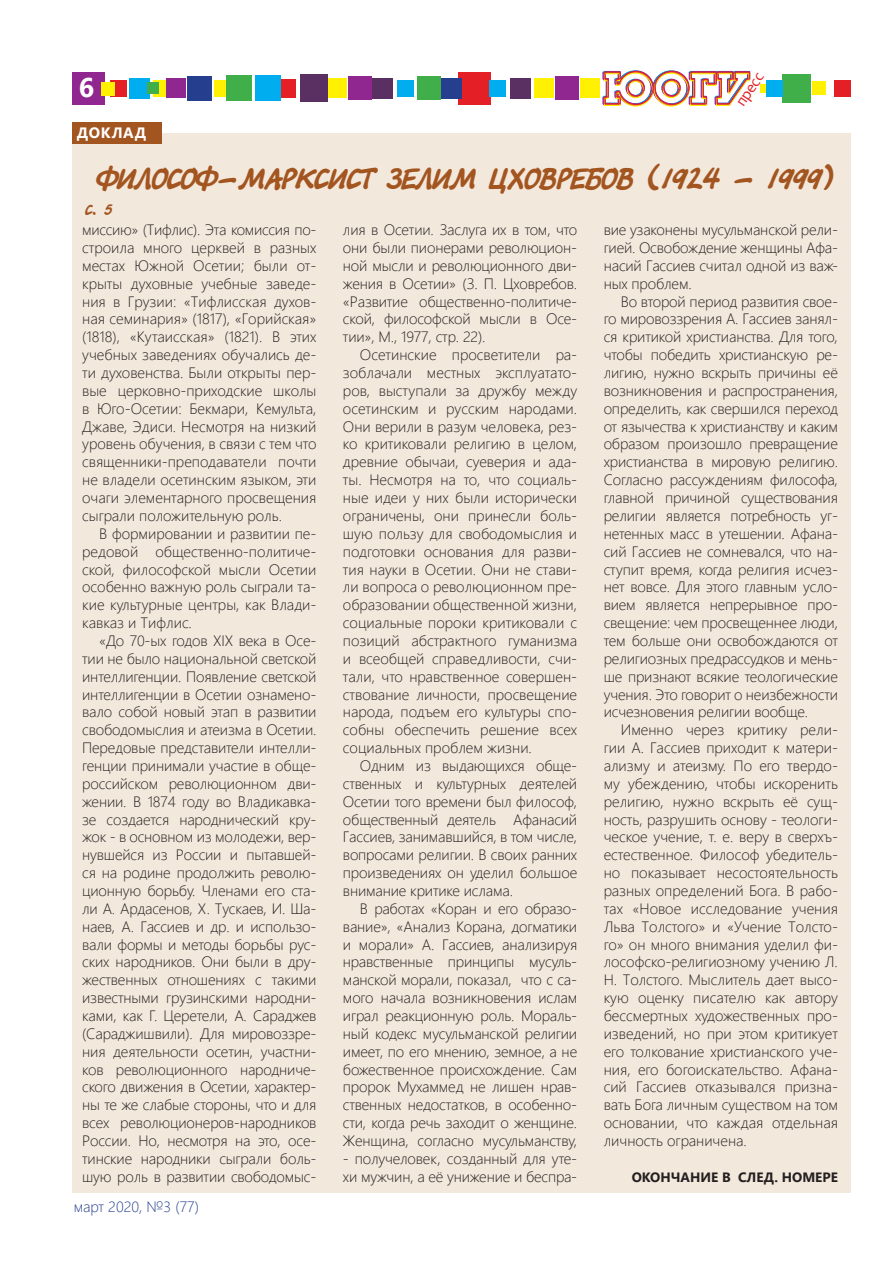
<style>
.page{position:relative;width:893px;height:1263px;background:#fff}
.page>*{position:absolute;margin:0;border:0;box-sizing:border-box;transform-origin:0 0}
.статьи{font:30px "Tagir CTT";color:#a35520}
.t1{font:700 27px "Segoe UI";color:#fff}
.t2{font:15.75px "Candara";color:#e41f25}
.статьи-2{font:300 15px/17.9px "Segoe UI";letter-spacing:-.01em;color:#231f20;text-align:justify}
.t3{font:300 15px "Segoe UI";color:#253f8e}
.статьи-3{font:700 15px "Segoe UI";letter-spacing:.035em;color:#fff}
.статьи-4{font:15px "Tagir CTT";color:#a35520}
.статьи-5{font:700 13.5px "Segoe UI";color:#231f20}
</style>
<div class="page">
<div style="left:72px;top:72px;width:32px;height:33px;background:#90268f"></div>
<div style="left:458px;top:72px;width:33px;height:33px;background:#e41f25"></div>
<div style="left:534px;top:79px;width:19px;height:19px;background:#fff101"></div>
<div style="left:760px;top:84px;width:9px;height:9px;background:#fff101"></div>
<div style="left:372px;top:78px;width:21px;height:21px;background:#5a2f61"></div>
<div style="left:510px;top:78px;width:21px;height:21px;background:#5a2f61"></div>
<div style="left:397px;top:80px;width:17px;height:17px;background:#00aeef"></div>
<div style="left:489px;top:80px;width:17px;height:17px;background:#00aeef"></div>
<div style="left:441px;top:78px;width:21px;height:21px;background:#253f8e"></div>
<div style="left:417px;top:76px;width:24px;height:24px;background:#40ae49"></div>
<div style="left:348px;top:77px;width:24px;height:23px;background:#90268f"></div>
<div style="left:555px;top:77px;width:23px;height:23px;background:#90268f"></div>
<div style="left:327px;top:79px;width:20px;height:19px;background:#fff101"></div>
<div style="left:580px;top:79px;width:19px;height:19px;background:#fff101"></div>
<div style="left:300px;top:74px;width:28px;height:28px;background:#5a2f61"></div>
<div style="left:277px;top:79px;width:19px;height:19px;background:#e41f25"></div>
<div style="left:255px;top:75px;width:26px;height:26px;background:#00aeef"></div>
<div style="left:129px;top:78px;width:21px;height:21px;background:#00aeef"></div>
<div style="left:214px;top:80px;width:16px;height:17px;background:#fff101"></div>
<div style="left:153px;top:80px;width:17px;height:17px;background:#fff101"></div>
<div style="left:187px;top:76px;width:25px;height:25px;background:#253f8e"></div>
<div style="left:226px;top:75px;width:26px;height:26px;background:#40ae49"></div>
<div style="left:782px;top:74px;width:29px;height:29px;background:#40ae49"></div>
<div style="left:147px;top:82px;width:12px;height:12px;background:#40ae49"></div>
<div style="left:110px;top:80px;width:16px;height:17px;background:#e41f25"></div>
<div style="left:834px;top:80px;width:16px;height:17px;background:#e41f25"></div>
<div style="left:167px;top:79px;width:19px;height:19px;background:#90268f"></div>
<div style="left:101px;top:82px;width:14px;height:14px;background:#fff101"></div>
<div style="left:812px;top:82px;width:14px;height:13px;background:#fff101"></div>
<img style="left:603px;top:70px;width:147px;height:36px">
<div style="left:766px;top:80px;width:17px;height:17px;background:#00aeef"></div>
<div style="left:72px;top:133px;width:778px;height:1060px;background:#f3e8dc"></div>
<div style="left:72px;top:122px;width:90px;height:22px;background:#a35520"></div>
<h2 class="t1" style="left:79px;top:62px;width:17px">6</h2>
<p class="статьи-3" style="left:77px;top:119px;width:71px">ДОКЛАД</p>
<p class="t2" style="left:731px;top:99px;width:39px;rotate:-56deg">пресс</p>
<p class="статьи" style="left:96px;top:160px;width:741px">ФИЛОСОФ-МАРКСИСТ ЗЕЛИМ ЦХОВРЕБОВ (1924 - 1999)</p>
<p class="статьи-2" style="left:82px;top:219px;width:236px">миссию» (Тифлис). Эта комиссия по&shy;строила много церквей в разных местах Южной Осетии; были от&shy;крыты духовные учебные заведе&shy;ния в Грузии: «Тифлисская духов&shy;ная семинария» (1817), «Горийская» (1818), «Кутаисская» (1821). В этих учебных заведениях обучались де&shy;ти духовенства. Были открыты пер&shy;вые церковно-приходские школы в Юго-Осетии: Бекмари, Кемульта, Джаве, Эдиси. Несмотря на низкий уровень обучения, в связи с тем что священники-преподаватели почти не владели осетинским языком, эти очаги элементарного просвещения сыграли положительную роль.</p>
<p class="статьи-2" style="left:82px;top:523px;width:236px;text-indent:17px">В формировании и развитии пе&shy;редовой общественно-политиче&shy;ской, философской мысли Осетии особенно важную роль сыграли та&shy;кие культурные центры, как Влади&shy;кавказ и Тифлис.</p>
<p class="статьи-2" style="left:82px;top:630px;width:236px;text-indent:17px">«До 70-ых годов XIX века в Осе&shy;тии не было национальной светской интеллигенции. Появление светской интеллигенции в Осетии ознамено&shy;вало собой новый этап в развитии свободомыслия и атеизма в Осетии.<br>Передовые представители интелли&shy;генции принимали участие в обще&shy;российском революционном дви&shy;жении. В 1874 году во Владикавка&shy;зе создается народнический кру&shy;жок - в основном из молодежи, вер&shy;нувшейся из России и пытавшей&shy;ся на родине продолжить револю&shy;ционную борьбу. Членами его ста&shy;ли А. Ардасенов, Х. Тускаев, И. Ша&shy;наев, А. Гассиев и др. и использо&shy;вали формы и методы борьбы рус&shy;ских народников. Они были в дру&shy;жественных отношениях с такими известными грузинскими народни&shy;ками, как Г. Церетели, А. Сараджев (Сараджишвили). Для мировоззре&shy;ния деятельности осетин, участни&shy;ков революционного народниче&shy;ского движения в Осетии, характер&shy;ны те же слабые стороны, что и для всех революционеров-народников России. Но, несмотря на это, осе&shy;тинские народники сыграли боль&shy;шую роль в развитии свободомыс-</p>
<p class="статьи-4" style="left:85px;top:201px;width:29px">С. 5</p>
<p class="статьи-2" style="left:604px;top:219px;width:236px">вие узаконены мусульманской рели&shy;гией. Освобождение женщины Афа&shy;насий Гассиев считал одной из важ&shy;ных проблем.</p>
<p class="статьи-2" style="left:604px;top:291px;width:236px;text-indent:17px">Во второй период развития свое&shy;го мировоззрения А. Гассиев занял&shy;ся критикой христианства. Для того, чтобы победить христианскую ре&shy;лигию, нужно вскрыть причины её возникновения и распространения, определить, как свершился переход от язычества к христианству и каким образом произошло превращение христианства в мировую религию.<br>Согласно рассуждениям философа, главной причиной существования религии является потребность уг&shy;нетенных масс в утешении. Афана&shy;сий Гассиев не сомневался, что на&shy;ступит время, когда религия исчез&shy;нет вовсе. Для этого главным усло&shy;вием является непрерывное про&shy;свещение: чем просвещеннее люди, тем больше они освобождаются от религиозных предрассудков и мень&shy;ше признают всякие теологические учения. Это говорит о неизбежности исчезновения религии вообще.</p>
<p class="статьи-2" style="left:604px;top:719px;width:236px;text-indent:17px">Именно через критику рели&shy;гии А. Гассиев приходит к матери&shy;ализму и атеизму. По его твердо&shy;му убеждению, чтобы искоренить религию, нужно вскрыть её сущ&shy;ность, разрушить основу - теологи&shy;ческое учение, т. е. веру в сверхъ&shy;естественное. Философ убедитель&shy;но показывает несостоятельность разных определений Бога. В рабо&shy;тах «Новое исследование учения Льва Толстого» и «Учение Толсто&shy;го» он много внимания уделил фи&shy;лософско-религиозному учению Л.<br>Н. Толстого. Мыслитель дает высо&shy;кую оценку писателю как автору бессмертных художественных про&shy;изведений, но при этом критикует его толкование христианского уче&shy;ния, его богоискательство. Афана&shy;сий Гассиев отказывался призна&shy;вать Бога личным существом на том основании, что каждая отдельная личность ограничена.</p>
<p class="статьи-5" style="left:632px;top:1164px;width:208px">ОКОНЧАНИЕ В СЛЕД. НОМЕРЕ</p>
<p class="статьи-2" style="left:343px;top:219px;width:236px">лия в Осетии. Заслуга их в том, что они были пионерами революцион&shy;ной мысли и революционного дви&shy;жения в Осетии» (З. П. Цховребов. «Развитие общественно-политиче&shy;ской, философской мысли в Осе&shy;тии», М., 1977, стр. 22).</p>
<p class="статьи-2" style="left:343px;top:344px;width:236px;text-indent:17px">Осетинские просветители ра&shy;зоблачали местных эксплуатато&shy;ров, выступали за дружбу между осетинским и русским народами.<br>Они верили в разум человека, рез&shy;ко критиковали религию в целом, древние обычаи, суеверия и ада&shy;ты. Несмотря на то, что социаль&shy;ные идеи у них были исторически ограничены, они принесли боль&shy;шую пользу для свободомыслия и подготовки основания для разви&shy;тия науки в Осетии. Они не стави&shy;ли вопроса о революционном пре&shy;образовании общественной жизни, социальные пороки критиковали с позиций абстрактного гуманизма и всеобщей справедливости, счи&shy;тали, что нравственное совершен&shy;ствование личности, просвещение народа, подъем его культуры спо&shy;собны обеспечить решение всех социальных проблем жизни.</p>
<p class="статьи-2" style="left:343px;top:755px;width:236px;text-indent:17px">Одним из выдающихся обще&shy;ственных и культурных деятелей Осетии того времени был философ, общественный деятель Афанасий Гассиев, занимавшийся, в том числе, вопросами религии. В своих ранних произведениях он уделил большое внимание критике ислама.</p>
<p class="статьи-2" style="left:343px;top:898px;width:236px;text-indent:17px">В работах «Коран и его образо&shy;вание», «Анализ Корана, догматики и морали» А. Гассиев, анализируя нравственные принципы мусуль&shy;манской морали, показал, что с са&shy;мого начала возникновения ислам играл реакционную роль. Мораль&shy;ный кодекс мусульманской религии имеет, по его мнению, земное, а не божественное происхождение. Сам пророк Мухаммед не лишен нрав&shy;ственных недостатков, в особенно&shy;сти, когда речь заходит о женщине.<br>Женщина, согласно мусульманству,</p>
<p class="статьи-2" style="left:343px;top:1148px;width:236px">- получеловек, созданный для уте&shy;хи мужчин, а её унижение и беспра-</p>
<p class="t3" style="left:74px;top:1193px;width:127px">март 2020, №3 (77)</p>
</div>
